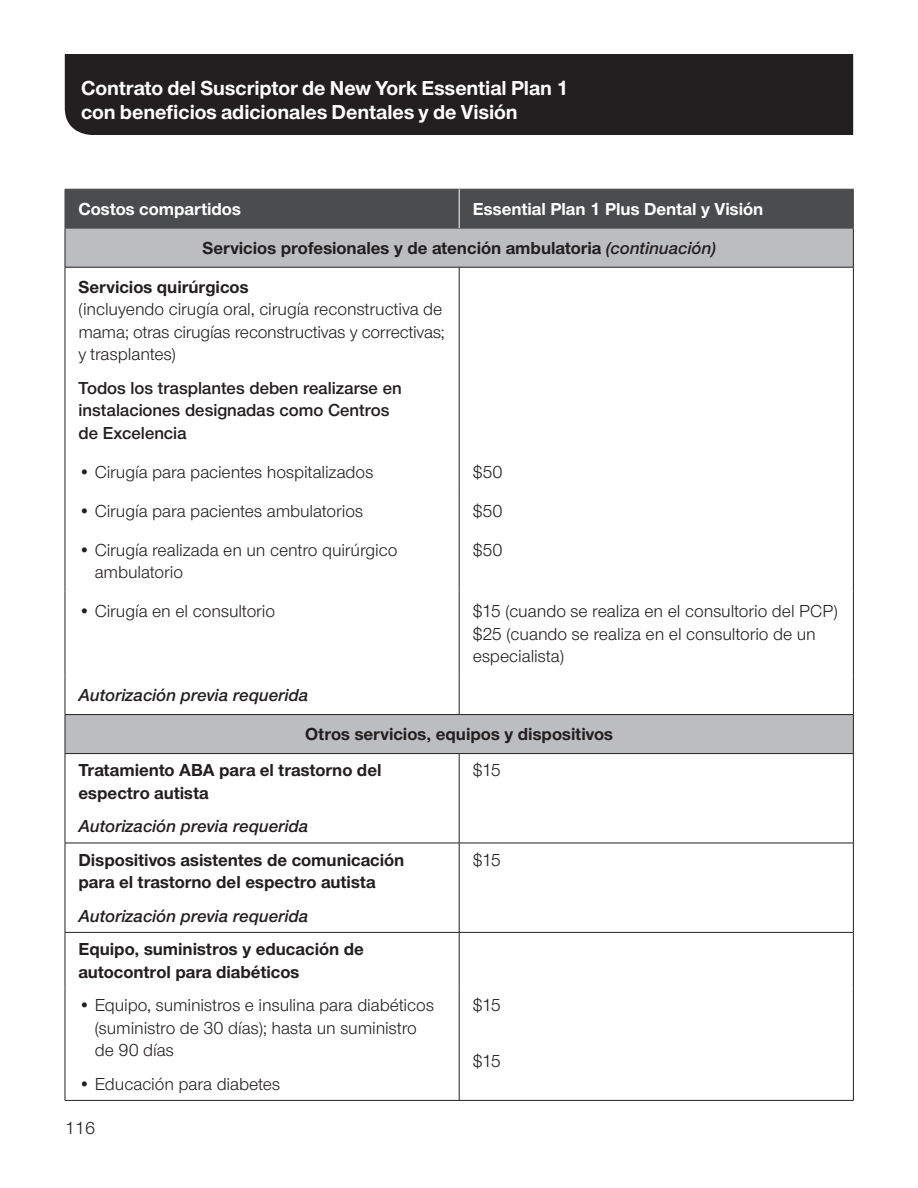
<style>
.page{position:relative;width:918px;height:1188px;background:#fff}
.page>*{position:absolute;margin:0;border:0;box-sizing:border-box;transform-origin:0 0}
.t1{font:700 21px/24px "UHC Sans";color:#fff}
.Chart___body_-_12_15{font:18px/22.5px "UHC Sans";letter-spacing:-.005em;color:#231f20}
.Chart___body_-_12_15-2{font:700 18px/22.5px "UHC Sans";color:#231f20}
.Chart___subheads_-_B{font:700 18px "UHC Sans";color:#231f20}
.Chart___body_-_12_15-3{font:600 18px/22.5px "UHC Sans";color:#231f20}
.Chart___body_-_12_15-4{font:italic 600 18px "UHC Sans";color:#231f20}
.Chart___headers_-_RE{font:700 18px "UHC Sans";color:#fff}
.s1{font-weight:600;font-style:italic}
.s2{font-weight:700}
</style>
<div class="page">
<div style="left:65px;top:54px;width:788px;height:81px;background:#231f20"></div>
<div style="left:66px;top:190px;width:787px;height:38px;background:#4b4c4d"></div>
<svg style="left:66px;top:229px;width:787px;height:524px"></svg>
<hr style="left:65px;top:228px;width:1px;height:39px;background:#231f20">
<hr style="left:853px;top:228px;width:1px;height:39px;background:#231f20">
<hr style="left:65px;top:715px;width:1px;height:38px;background:#231f20">
<hr style="left:853px;top:715px;width:1px;height:38px;background:#231f20">
<hr style="left:65px;top:753px;width:394px;height:1px;background:#231f20">
<hr style="left:65px;top:754px;width:1px;height:89px;background:#231f20">
<hr style="left:459px;top:753px;width:395px;height:1px;background:#231f20">
<hr style="left:459px;top:754px;width:1px;height:89px;background:#231f20">
<hr style="left:853px;top:754px;width:1px;height:89px;background:#231f20">
<hr style="left:65px;top:843px;width:394px;height:1px;background:#231f20">
<hr style="left:65px;top:843px;width:1px;height:89px;background:#231f20">
<hr style="left:459px;top:843px;width:395px;height:1px;background:#231f20">
<hr style="left:459px;top:843px;width:1px;height:89px;background:#231f20">
<hr style="left:853px;top:843px;width:1px;height:89px;background:#231f20">
<hr style="left:65px;top:189px;width:394px;height:1px;background:#4b4c4d">
<hr style="left:65px;top:189px;width:1px;height:39px;background:#4b4c4d">
<hr style="left:459px;top:189px;width:395px;height:1px;background:#4b4c4d">
<hr style="left:853px;top:189px;width:1px;height:39px;background:#4b4c4d">
<hr style="left:65px;top:228px;width:394px;height:1px;background:#4b4c4d">
<hr style="left:459px;top:228px;width:395px;height:1px;background:#4b4c4d">
<hr style="left:459px;top:189px;width:1px;height:39px;background:#fff">
<hr style="left:65px;top:267px;width:394px;height:1px;background:#231f20">
<hr style="left:459px;top:267px;width:395px;height:1px;background:#231f20">
<hr style="left:65px;top:267px;width:1px;height:185px;background:#231f20">
<hr style="left:459px;top:267px;width:1px;height:185px;background:#231f20">
<hr style="left:853px;top:267px;width:1px;height:185px;background:#231f20">
<hr style="left:65px;top:452px;width:1px;height:39px;background:#231f20">
<hr style="left:459px;top:452px;width:1px;height:39px;background:#231f20">
<hr style="left:853px;top:452px;width:1px;height:39px;background:#231f20">
<hr style="left:65px;top:491px;width:1px;height:39px;background:#231f20">
<hr style="left:459px;top:491px;width:1px;height:39px;background:#231f20">
<hr style="left:853px;top:491px;width:1px;height:39px;background:#231f20">
<hr style="left:65px;top:530px;width:1px;height:62px;background:#231f20">
<hr style="left:459px;top:530px;width:1px;height:62px;background:#231f20">
<hr style="left:853px;top:530px;width:1px;height:62px;background:#231f20">
<hr style="left:65px;top:592px;width:1px;height:84px;background:#231f20">
<hr style="left:459px;top:592px;width:1px;height:84px;background:#231f20">
<hr style="left:853px;top:592px;width:1px;height:84px;background:#231f20">
<hr style="left:65px;top:676px;width:1px;height:38px;background:#231f20">
<hr style="left:459px;top:676px;width:1px;height:38px;background:#231f20">
<hr style="left:853px;top:676px;width:1px;height:38px;background:#231f20">
<hr style="left:65px;top:714px;width:394px;height:1px;background:#231f20">
<hr style="left:459px;top:714px;width:395px;height:1px;background:#231f20">
<hr style="left:65px;top:1100px;width:394px;height:1px;background:#231f20">
<hr style="left:459px;top:1100px;width:395px;height:1px;background:#231f20">
<hr style="left:65px;top:932px;width:394px;height:1px;background:#231f20">
<hr style="left:65px;top:933px;width:1px;height:55px;background:#231f20">
<hr style="left:459px;top:932px;width:395px;height:1px;background:#231f20">
<hr style="left:459px;top:933px;width:1px;height:55px;background:#231f20">
<hr style="left:853px;top:933px;width:1px;height:55px;background:#231f20">
<hr style="left:65px;top:988px;width:1px;height:112px;background:#231f20">
<hr style="left:459px;top:988px;width:1px;height:112px;background:#231f20">
<hr style="left:853px;top:988px;width:1px;height:112px;background:#231f20">
<p class="t1" style="left:81px;top:75px;width:489px">Contrato del Suscriptor de New York Essential Plan 1 con beneficios adicionales Dentales y de Visión</p>
<p class="Chart___headers_-_RE" style="left:78px;top:197px;width:164px">Costos compartidos</p>
<p class="Chart___headers_-_RE" style="left:473px;top:197px;width:292px">Essential Plan 1 Plus Dental y Visión</p>
<p class="Chart___subheads_-_B" style="left:202px;top:236px;width:515px">Servicios profesionales y de atención ambulatoria <span class="s1">(continuación)</span></p>
<p class="Chart___body_-_12_15" style="left:78px;top:275px;width:368px"><span class="s2">Servicios quirúrgicos<br></span>(incluyendo cirugía oral, cirugía reconstructiva de mama; otras cirugías reconstructivas y correctivas; y trasplantes)</p>
<p class="Chart___body_-_12_15-3" style="left:78px;top:376px;width:325px">Todos los trasplantes deben realizarse en instalaciones designadas como Centros de Excelencia</p>
<p class="Chart___body_-_12_15" style="left:78px;top:460px;width:296px">• Cirugía para pacientes hospitalizados</p>
<p class="Chart___body_-_12_15" style="left:473px;top:460px;width:32px">$50</p>
<p class="Chart___body_-_12_15" style="left:78px;top:499px;width:286px">• Cirugía para pacientes ambulatorios</p>
<p class="Chart___body_-_12_15" style="left:473px;top:499px;width:32px">$50</p>
<p class="Chart___body_-_12_15" style="left:95px;top:538px;width:304px;text-indent:-16px">• Cirugía realizada en un centro quirúrgico ambulatorio</p>
<p class="Chart___body_-_12_15" style="left:473px;top:538px;width:32px">$50</p>
<p class="Chart___body_-_12_15" style="left:78px;top:599px;width:198px">• Cirugía en el consultorio</p>
<p class="Chart___body_-_12_15" style="left:473px;top:599px;width:367px">$15 (cuando se realiza en el consultorio del PCP) $25 (cuando se realiza en el consultorio de un especialista)</p>
<p class="Chart___body_-_12_15-4" style="left:78px;top:682px;width:232px">Autorización previa requerida</p>
<p class="Chart___subheads_-_B" style="left:305px;top:722px;width:310px">Otros servicios, equipos y dispositivos</p>
<p class="Chart___body_-_12_15-2" style="left:78px;top:759px;width:305px">Tratamiento ABA para el trastorno del espectro autista</p>
<p class="Chart___body_-_12_15-4" style="left:78px;top:814px;width:232px">Autorización previa requerida</p>
<p class="Chart___body_-_12_15" style="left:473px;top:759px;width:30px">$15</p>
<p class="Chart___body_-_12_15-2" style="left:78px;top:848px;width:327px">Dispositivos asistentes de comunicación para el trastorno del espectro autista</p>
<p class="Chart___body_-_12_15-4" style="left:78px;top:903px;width:232px">Autorización previa requerida</p>
<p class="Chart___body_-_12_15-2" style="left:78px;top:937px;width:287px">Equipo, suministros y educación de autocontrol para diabéticos</p>
<p class="Chart___body_-_12_15" style="left:95px;top:993px;width:341px;text-indent:-16px">• Equipo, suministros e insulina para diabéticos (suministro de 30 días); hasta un suministro de 90 días</p>
<p class="Chart___body_-_12_15" style="left:78px;top:1072px;width:203px">• Educación para diabetes</p>
<p class="Chart___body_-_12_15" style="left:65px;top:1116px;width:32px">116</p>
<p class="Chart___body_-_12_15" style="left:473px;top:848px;width:30px">$15</p>
<p class="Chart___body_-_12_15" style="left:473px;top:993px;width:30px">$15</p>
<p class="Chart___body_-_12_15" style="left:473px;top:1049px;width:30px">$15</p>
</div>
